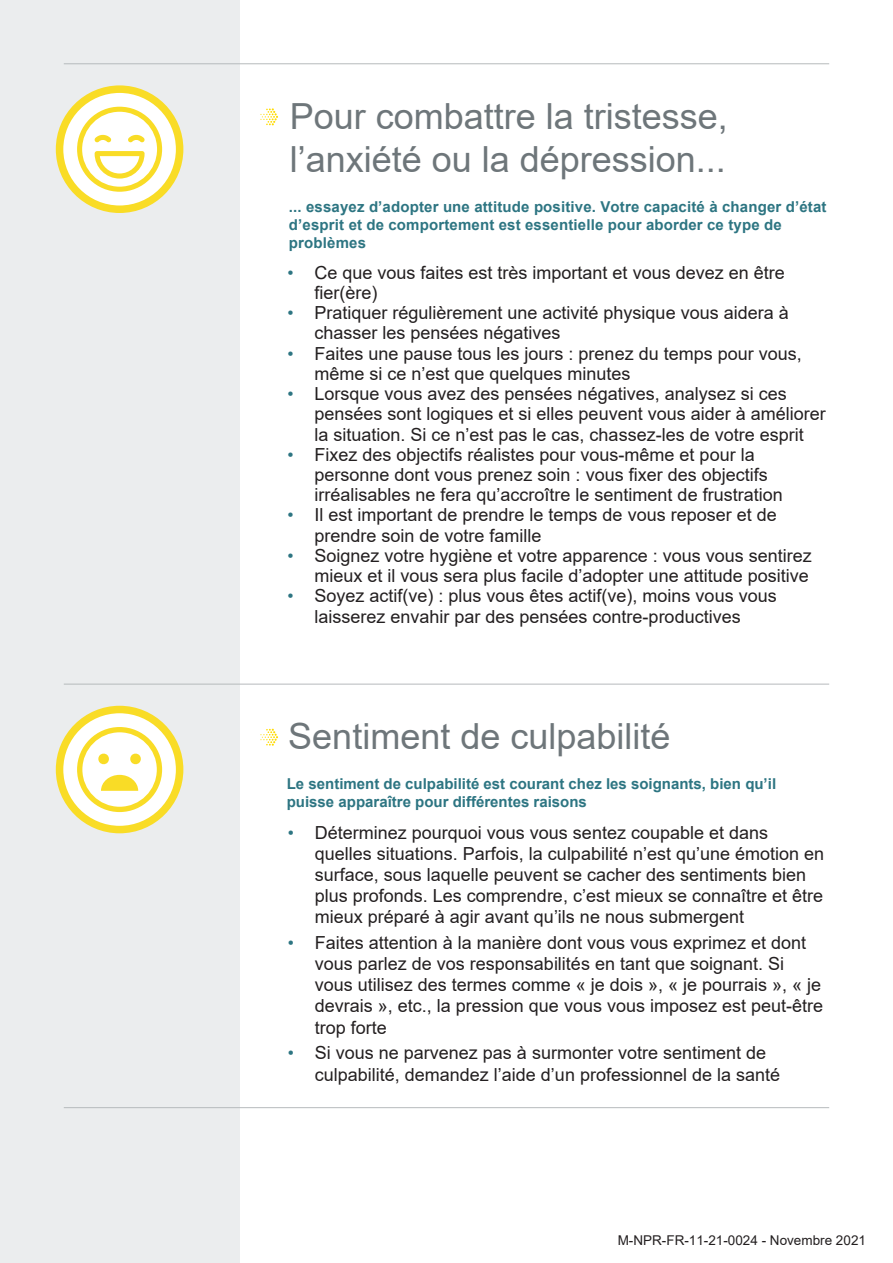
<style>
.page{position:relative;width:893px;height:1263px;background:#fff}
.page>*{position:absolute;margin:0;border:0;box-sizing:border-box;transform-origin:0 0}
.t1{font:36px/43.2px "Arial";color:#6e767a}
.t2{font:18px/20.2px "Arial";color:#231f20}
.t3{font:700 15px/18px "Arial";color:#2d7582}
.t4{font:13.5px "Arial";color:#231f20}
.s1{font-family:"Visuelt";font-weight:700;color:#2d7582}
</style>
<div class="page">
<div style="left:0;top:0;width:239px;height:1263px;background:#ebedee"></div>
<svg style="left:260px;top:108px;width:18px;height:17px"></svg>
<svg style="left:260px;top:729px;width:18px;height:17px"></svg>
<hr style="left:64px;top:63px;width:765px;height:1px;background:#b6babc">
<hr style="left:64px;top:684px;width:765px;height:1px;background:#b6babc">
<hr style="left:64px;top:1107px;width:765px;height:1px;background:#b6babc">
<svg style="left:60px;top:89px;width:120px;height:120px;background:#fdf7d1"></svg>
<div style="left:56px;top:85px;width:127px;height:128px;border:8px solid #f9dc26;border-radius:50%"></div>
<svg style="left:77px;top:107px;width:85px;height:85px;background:#fdf4c0"></svg>
<svg style="left:60px;top:709px;width:120px;height:120px;background:#fdf7d2"></svg>
<div style="left:56px;top:706px;width:127px;height:127px;border:8px solid #f9dc26;border-radius:50%"></div>
<svg style="left:77px;top:727px;width:85px;height:85px;background:#fdf5c1"></svg>
<h1 class="t1" style="left:290px;top:94px;width:440px">Pour combattre la tristesse, l’anxiété ou la dépression...</h1>
<p class="t3" style="left:289px;top:198px;width:539px">... essayez d’adopter une attitude positive. Votre capacité à changer d’état d’esprit et de comportement est essentielle pour aborder ce type de problèmes</p>
<p class="t2" style="left:314px;top:262px;width:472px;text-indent:-27px"><span class="s1">•</span> Ce que vous faites est très important et vous devez en être fier(ère)</p>
<p class="t2" style="left:314px;top:303px;width:476px;text-indent:-27px"><span class="s1">•</span> Pratiquer régulièrement une activité physique vous aidera à chasser les pensées négatives</p>
<p class="t2" style="left:314px;top:343px;width:489px;text-indent:-27px"><span class="s1">•</span> Faites une pause tous les jours : prenez du temps pour vous, même si ce n’est que quelques minutes</p>
<p class="t2" style="left:314px;top:383px;width:513px;text-indent:-27px"><span class="s1">•</span> Lorsque vous avez des pensées négatives, analysez si ces pensées sont logiques et si elles peuvent vous aider à améliorer la situation. Si ce n’est pas le cas, chassez-les de votre esprit</p>
<p class="t2" style="left:314px;top:444px;width:470px;text-indent:-27px"><span class="s1">•</span> Fixez des objectifs réalistes pour vous-même et pour la personne dont vous prenez soin : vous fixer des objectifs irréalisables ne fera qu’accroître le sentiment de frustration</p>
<p class="t2" style="left:314px;top:505px;width:464px;text-indent:-27px"><span class="s1">•</span> Il est important de prendre le temps de vous reposer et de prendre soin de votre famille</p>
<p class="t2" style="left:287px;top:545px;width:526px;text-align:right"><span class="s1">•</span> Soignez votre hygiène et votre apparence : vous vous sentirez mieux et il vous sera plus facile d’adopter une attitude positive</p>
<p class="t2" style="left:287px;top:586px;width:491px;text-align:center"><span class="s1">•</span> Soyez actif(ve) : plus vous êtes actif(ve), moins vous vous laisserez envahir par des pensées contre-productives</p>
<h1 class="t1" style="left:288px;top:715px;width:384px">Sentiment de culpabilité</h1>
<p class="t3" style="left:287px;top:775px;width:491px">Le sentiment de culpabilité est courant chez les soignants, bien qu’il puisse apparaître pour différentes raisons</p>
<p class="t2" style="left:315px;top:821px;width:511px;line-height:21.1px;text-indent:-27px"><span class="s1">•</span> Déterminez pourquoi vous vous sentez coupable et dans quelles situations. Parfois, la culpabilité n’est qu’une émotion en surface, sous laquelle peuvent se cacher des sentiments bien plus profonds. Les comprendre, c’est mieux se connaître et être mieux préparé à agir avant qu’ils ne nous submergent</p>
<p class="t2" style="left:315px;top:932px;width:510px;line-height:21.1px;text-indent:-27px"><span class="s1">•</span> Faites attention à la manière dont vous vous exprimez et dont vous parlez de vos responsabilités en tant que soignant. Si vous utilisez des termes comme « je dois », « je pourrais », « je devrais », etc., la pression que vous vous imposez est peut-être trop forte</p>
<p class="t2" style="left:315px;top:1042px;width:467px;line-height:21.5px;text-indent:-27px"><span class="s1">•</span> Si vous ne parvenez pas à surmonter votre sentiment de culpabilité, demandez l’aide d’un professionnel de la santé</p>
<p class="t4" style="left:618px;top:1230px;width:250px">M-NPR-FR-11-21-0024 - Novembre 2021</p>
</div>
